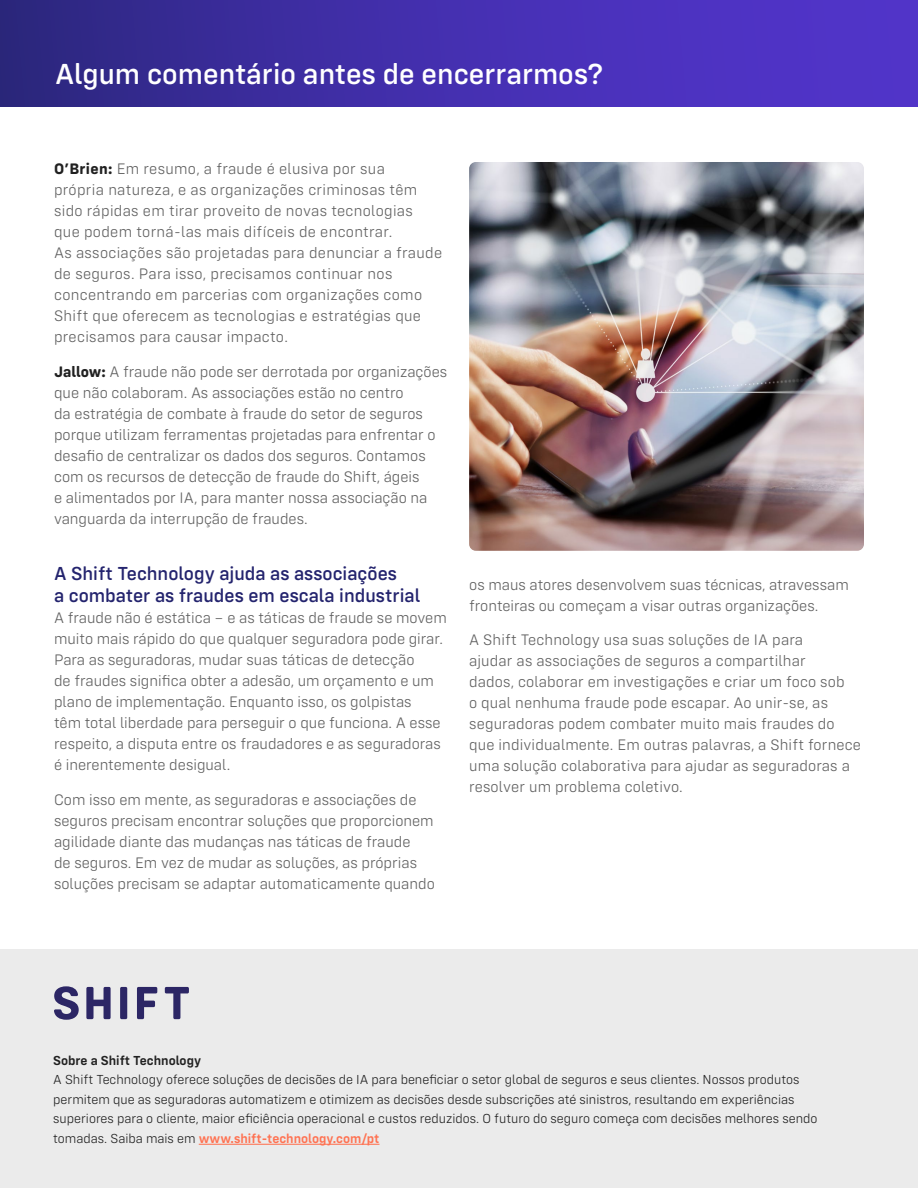
<style>
.page{position:relative;width:918px;height:1188px;background:#fff}
.page>*{position:absolute;margin:0;border:0;box-sizing:border-box;transform-origin:0 0}
.t1{font:500 30px "Config Rounded";color:#fff}
.t2{font:500 19.5px/22.5px "Config Rounded";color:#24246e}
.t3{font:300 15.75px/21px "Config Rounded";color:#616161}
.t4{font:300 15.75px/21px "Config Rounded";letter-spacing:.02em;color:#616161}
.t5{font:300 13.5px/19.5px "Config Rounded";color:#212121}
.t6{font:600 13.5px "Config Rounded";color:#212121}
.s1{font-weight:700;color:#212121}
.s2{font-weight:600;color:#ff7353}
</style>
<div class="page">
<div style="left:0;top:0;width:918px;height:107px;background:linear-gradient(to right,#2f2884,#5636d3)"></div>
<div style="left:0;top:950px;width:918px;height:238px;background:#ebebeb"></div>
<hr style="left:199px;top:1144px;width:181px;height:1px;background:#ff7353">
<svg style="left:54px;top:986px;width:135px;height:34px"></svg>
<img style="left:469px;top:162px;width:395px;height:389px">
<h1 class="t1" style="left:55px;top:56px;width:550px">Algum comentário antes de encerrarmos?</h1>
<p class="t4" style="left:54px;top:158px;width:390px"><span class="s1">O’Brien:</span> Em resumo, a fraude é elusiva por sua<br>própria natureza, e as organizações criminosas têm sido rápidas em tirar proveito de novas tecnologias que podem torná-las mais difíceis de encontrar.<br>As associações são projetadas para denunciar a fraude de seguros. Para isso, precisamos continuar nos concentrando em parcerias com organizações como Shift que oferecem as tecnologias e estratégias que precisamos para causar impacto.</p>
<p class="t3" style="left:54px;top:361px;width:395px"><span class="s1">Jallow:</span> A fraude não pode ser derrotada por organizações que não colaboram. As associações estão no centro<br>da estratégia de combate à fraude do setor de seguros porque utilizam ferramentas projetadas para enfrentar o desafio de centralizar os dados dos seguros. Contamos com os recursos de detecção de fraude do Shift, ágeis<br>e alimentados por IA, para manter nossa associação na vanguarda da interrupção de fraudes.</p>
<p class="t2" style="left:54px;top:562px;width:368px">A Shift Technology ajuda as associações<br>a combater as fraudes em escala industrial</p>
<p class="t3" style="left:54px;top:608px;width:394px">A fraude não é estática – e as táticas de fraude se movem muito mais rápido do que qualquer seguradora pode girar.<br>Para as seguradoras, mudar suas táticas de detecção<br>de fraudes significa obter a adesão, um orçamento e um plano de implementação. Enquanto isso, os golpistas<br>têm total liberdade para perseguir o que funciona. A esse respeito, a disputa entre os fraudadores e as seguradoras é inerentemente desigual.</p>
<p class="t3" style="left:54px;top:789px;width:382px">Com isso em mente, as seguradoras e associações de seguros precisam encontrar soluções que proporcionem agilidade diante das mudanças nas táticas de fraude<br>de seguros. Em vez de mudar as soluções, as próprias soluções precisam se adaptar automaticamente quando</p>
<p class="t3" style="left:469px;top:574px;width:381px">os maus atores desenvolvem suas técnicas, atravessam fronteiras ou começam a visar outras organizações.</p>
<p class="t3" style="left:469px;top:630px;width:393px">A Shift Technology usa suas soluções de IA para<br>ajudar as associações de seguros a compartilhar<br>dados, colaborar em investigações e criar um foco sob<br>o qual nenhuma fraude pode escapar. Ao unir-se, as seguradoras podem combater muito mais fraudes do que individualmente. Em outras palavras, a Shift fornece uma solução colaborativa para ajudar as seguradoras a resolver um problema coletivo.</p>
<p class="t6" style="left:53px;top:1052px;width:149px">Sobre a Shift Technology</p>
<p class="t5" style="left:53px;top:1070px;width:766px">A Shift Technology oferece soluções de decisões de IA para beneficiar o setor global de seguros e seus clientes. Nossos produtos permitem que as seguradoras automatizem e otimizem as decisões desde subscrições até sinistros, resultando em experiências superiores para o cliente, maior eficiência operacional e custos reduzidos. O futuro do seguro começa com decisões melhores sendo tomadas. Saiba mais em <span class="s2">www.shift-technology.com/pt</span></p>
</div>
